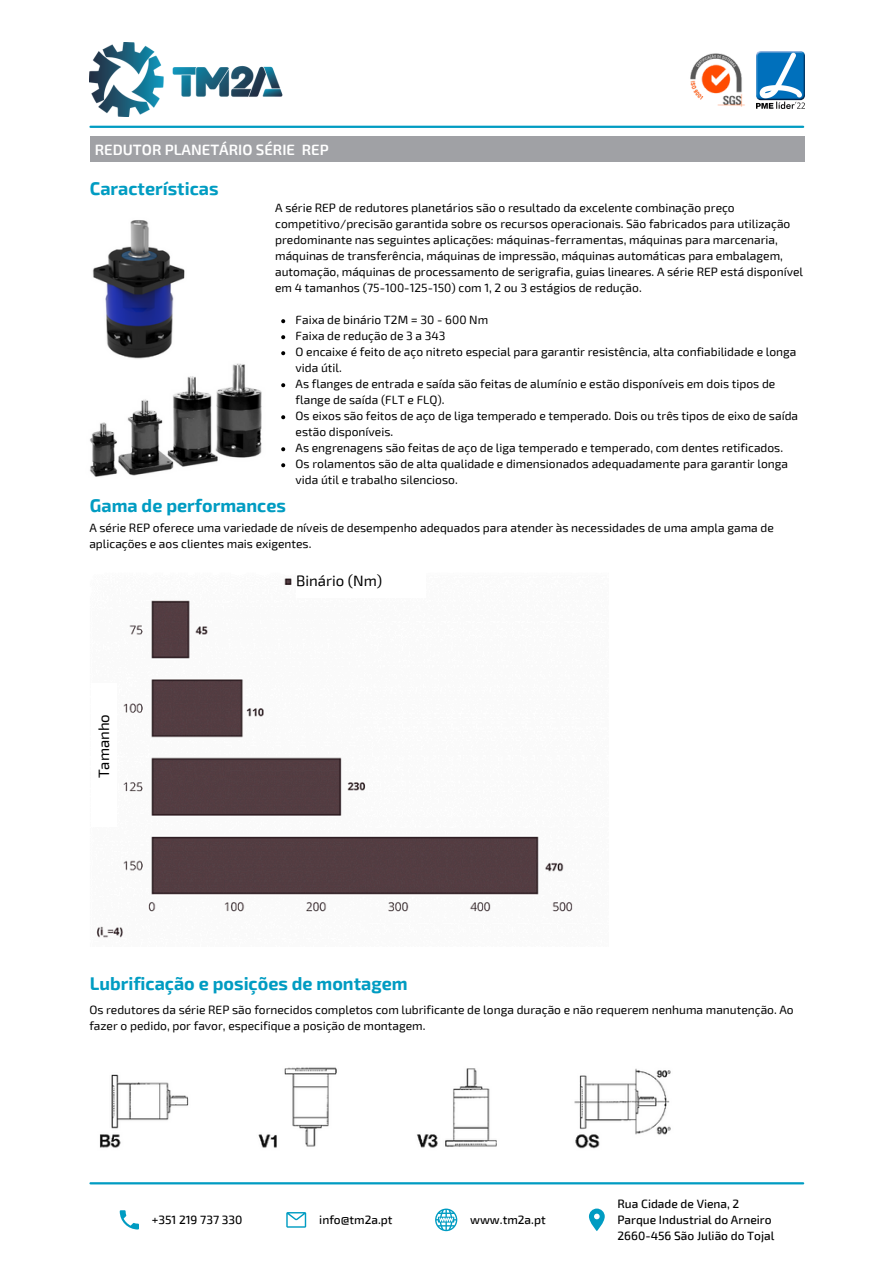
<style>
.page{position:relative;width:894px;height:1264px;background:#fff}
.page>*{position:absolute;margin:0;border:0;box-sizing:border-box;transform-origin:0 0}
.t1{font:700 18px "Exo 2";color:#009cc2}
.t2{font:600 15px "Exo 2";color:#fff}
.t3{font:15px "Exo 2";color:#000}
.t4{font:12px/16px "Exo 2";color:#000}
.t5{font:500 12px/16px "Exo 2";color:#000}
</style>
<div class="page">
<hr style="left:90px;top:126px;width:712px;height:2px;background:#009cc2">
<hr style="left:90px;top:1182px;width:712px;height:2px;background:#009cc2">
<div style="left:90px;top:136px;width:714px;height:26px;background:#a0a1a5"></div>
<img style="left:756px;top:52px;width:48px;height:56px">
<img style="left:89px;top:43px;width:194px;height:74px">
<img style="left:690px;top:53px;width:55px;height:54px">
<svg style="left:120px;top:1210px;width:19px;height:19px"></svg>
<svg style="left:286px;top:1212px;width:20px;height:15px"></svg>
<svg style="left:435px;top:1208px;width:22px;height:22px"></svg>
<svg style="left:588px;top:1208px;width:16px;height:22px"></svg>
<img style="left:96px;top:578px;width:477px;height:360px">
<div style="left:296px;top:570px;width:129px;height:28px;background:#fff"></div>
<div style="left:91px;top:683px;width:25px;height:143px;background:#fff"></div>
<img style="left:100px;top:1067px;width:571px;height:82px">
<img style="left:92px;top:220px;width:93px;height:139px">
<img style="left:90px;top:363px;width:172px;height:114px">
<svg style="left:281px;top:319px;width:4px;height:4px"></svg>
<svg style="left:281px;top:335px;width:4px;height:4px"></svg>
<svg style="left:281px;top:351px;width:4px;height:4px"></svg>
<svg style="left:281px;top:383px;width:4px;height:4px"></svg>
<svg style="left:281px;top:415px;width:4px;height:4px"></svg>
<svg style="left:281px;top:447px;width:4px;height:4px"></svg>
<svg style="left:281px;top:463px;width:4px;height:4px"></svg>
<p class="t2" style="left:95px;top:139px;width:235px">REDUTOR PLANETÁRIO SÉRIE REP</p>
<p class="t1" style="left:90px;top:177px;width:130px">Características</p>
<h1 class="t4" style="left:275px;top:199px;width:529px">A série REP de redutores planetários são o resultado da excelente combinação preço competitivo/precisão garantida sobre os recursos operacionais. São fabricados para utilização predominante nas seguintes aplicações: máquinas-ferramentas, máquinas para marcenaria, máquinas de transferência, máquinas de impressão, máquinas automáticas para embalagem, automação, máquinas de processamento de serigrafia, guias lineares. A série REP está disponível em 4 tamanhos (75-100-125-150) com 1, 2 ou 3 estágios de redução.</h1>
<p class="t4" style="left:295px;top:311px;width:194px">Faixa de binário T2M = 30 - 600 Nm</p>
<p class="t4" style="left:295px;top:327px;width:151px">Faixa de redução de 3 a 343</p>
<h3 class="t4" style="left:295px;top:343px;width:502px">O encaixe é feito de aço nitreto especial para garantir resistência, alta confiabilidade e longa vida útil.</h3>
<h3 class="t4" style="left:295px;top:375px;width:481px">As flanges de entrada e saída são feitas de alumínio e estão disponíveis em dois tipos de flange de saída (FLT e FLQ).</h3>
<h1 class="t4" style="left:295px;top:407px;width:504px">Os eixos são feitos de aço de liga temperado e temperado. Dois ou três tipos de eixo de saída estão disponíveis.</h1>
<p class="t4" style="left:295px;top:439px;width:489px">As engrenagens são feitas de aço de liga temperado e temperado, com dentes retificados.</p>
<p class="t4" style="left:295px;top:455px;width:494px">Os rolamentos são de alta qualidade e dimensionados adequadamente para garantir longa vida útil e trabalho silencioso.</p>
<p class="t1" style="left:90px;top:494px;width:197px">Gama de performances</p>
<p class="t4" style="left:89px;top:519px;width:685px">A série REP oferece uma variedade de níveis de desempenho adequados para atender às necessidades de uma ampla gama de aplicações e aos clientes mais exigentes.</p>
<h4 class="t3" style="left:94px;top:778px;width:66px;rotate:-90deg">Tamanho</h4>
<p class="t3" style="left:296px;top:571px;width:88px">Binário (Nm)</p>
<h4 class="t1" style="left:90px;top:971px;width:319px">Lubrificação e posições de montagem</h4>
<p class="t4" style="left:89px;top:1000px;width:705px">Os redutores da série REP são fornecidos completos com lubrificante de longa duração e não requerem nenhuma manutenção. Ao fazer o pedido, por favor, especifique a posição de montagem.</p>
<h2 class="t5" style="left:152px;top:1210px;width:92px">+351 219 737 330</h2>
<h1 class="t5" style="left:319px;top:1210px;width:75px">info@tm2a.pt</h1>
<p class="t5" style="left:470px;top:1210px;width:77px">www.tm2a.pt</p>
<p class="t5" style="left:617px;top:1194px;width:158px">Rua Cidade de Viena, 2<br>Parque Industrial do Arneiro<br>2660-456 São Julião do Tojal</p>
</div>
